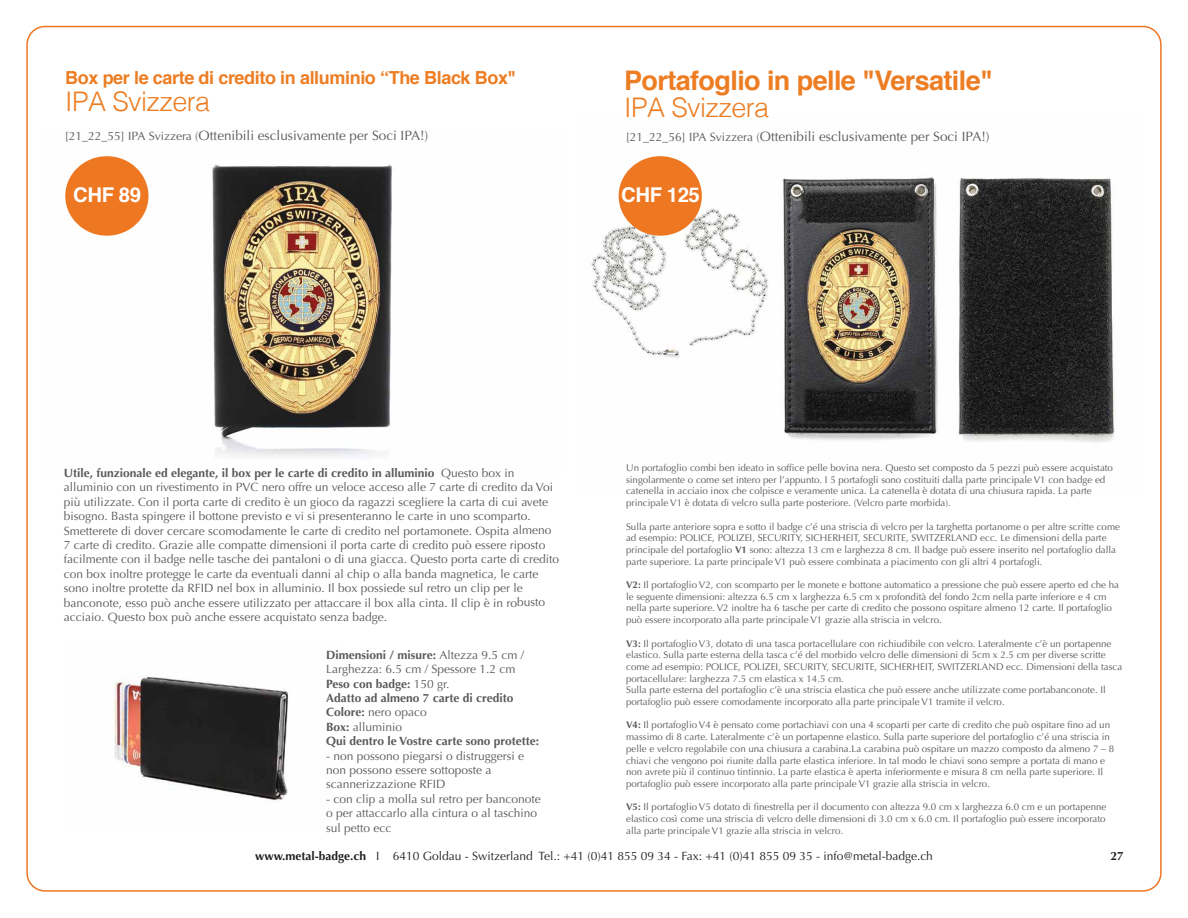
<style>
.page{position:relative;width:1188px;height:918px;background:#fff}
.page>*{position:absolute;margin:0;border:0;box-sizing:border-box;transform-origin:0 0}
.t1{font:700 27px "Helvetica";letter-spacing:-.02em;color:#ed7d23}
.t2{font:300 27px "Helvetica";letter-spacing:-.02em;color:#ed7d23}
.t3{font:700 20.4px "Helvetica";letter-spacing:-.02em;color:#fff}
.t4{font:700 18px "Helvetica";letter-spacing:-.02em;color:#ed7d23}
.t5{font:13.5px "Optima";color:#58595b}
.t6{font:12px/14.4px "Optima";color:#58595b}
.t7{font:700 12px/14.4px "Optima";color:#58595b}
.t8{font:12px "Optima";color:#231f20}
.t9{font:700 12px "Optima";color:#231f20}
.t10{font:9.75px/11.7px "Optima";color:#58595b}
.s1{font-size:12px}
.s2{font-weight:700}
.s3{font-weight:400}
</style>
<div class="page">
<img style="left:65px;top:156px;width:328px;height:300px">
<img style="left:114px;top:676px;width:174px;height:126px">
<div style="left:65px;top:156px;width:83px;height:80px;background:#e72;border-radius:50%"></div>
<img style="left:591px;top:156px;width:524px;height:287px">
<div style="left:619px;top:156px;width:83px;height:80px;background:#e72;border-radius:50%"></div>
<h3 class="t4" style="left:65px;top:63px;width:452px">Box per le carte di credito in alluminio “The Black Box"</h3>
<h1 class="t2" style="left:65px;top:78px;width:146px">IPA Svizzera</h1>
<h3 class="t5" style="left:65px;top:128px;width:365px"><span class="s1">[21_22_55] IPA Svizzera (</span>Ottenibili esclusivamente per Soci IPA!)</h3>
<h2 class="t3" style="left:73px;top:178px;width:69px">CHF 89</h2>
<h1 class="t1" style="left:624px;top:59px;width:370px">Portafoglio in pelle "Versatile"</h1>
<h1 class="t2" style="left:624px;top:85px;width:146px">IPA Svizzera</h1>
<h3 class="t5" style="left:626px;top:129px;width:365px"><span class="s1">[21_22_56] IPA Svizzera (</span>Ottenibili esclusivamente per Soci IPA!)</h3>
<h2 class="t3" style="left:621px;top:178px;width:80px">CHF 125</h2>
<p class="t6" style="left:64px;top:466px;width:497px"><span class="s2">Utile, funzionale ed elegante, il box per le carte di credito in alluminio</span> Questo box in alluminio con un rivestimento in PVC nero offre un veloce acceso alle 7 carte di credito da Voi più utilizzate. Con il porta carte di credito è un gioco da ragazzi scegliere la carta di cui avete bisogno. Basta spingere il bottone previsto e vi si presenteranno le carte in uno scomparto.<br>Smetterete di dover cercare scomodamente le carte di credito nel portamonete. Ospita almeno 7 carte di credito. Grazie alle compatte dimensioni il porta carte di credito può essere riposto facilmente con il badge nelle tasche dei pantaloni o di una giacca. Questo porta carte di credito con box inoltre protegge le carte da eventuali danni al chip o alla banda magnetica, le carte sono inoltre protette da RFID nel box in alluminio. Il box possiede sul retro un clip per le banconote, esso può anche essere utilizzato per attaccare il box alla cinta. Il clip è in robusto acciaio. Questo box può anche essere acquistato senza badge.</p>
<p class="t7" style="left:326px;top:648px;width:214px">Dimensioni / misure: <span class="s3">Altezza 9.5 cm /<br>Larghezza: 6.5 cm / Spessore 1.2 cm<br></span>Peso con badge: <span class="s3">150 gr.<br></span>Adatto ad almeno 7 carte di credito<br>Colore: <span class="s3">nero opaco<br></span>Box: <span class="s3">alluminio<br></span>Qui dentro le Vostre carte sono protette:</p>
<p class="t6" style="left:326px;top:749px;width:200px">- non possono piegarsi o distruggersi e non possono essere sottoposte a scannerizzazione RFID</p>
<p class="t6" style="left:326px;top:792px;width:216px">- con clip a molla sul retro per banconote o per attaccarlo alla cintura o al taschino sul petto ecc</p>
<p class="t10" style="left:626px;top:462px;width:488px">Un portafoglio combi ben ideato in soffice pelle bovina nera. Questo set composto da 5 pezzi può essere acquistato singolarmente o come set intero per l’appunto. I 5 portafogli sono costituiti dalla parte principale V1 con badge ed catenella in acciaio inox che colpisce e veramente unica. La catenella è dotata di una chiusura rapida. La parte principale V1 è dotata di velcro sulla parte posteriore. (Velcro parte morbida).</p>
<p class="t10" style="left:626px;top:521px;width:495px">Sulla parte anteriore sopra e sotto il badge c’é una striscia di velcro per la targhetta portanome o per altre scritte come ad esempio: POLICE, POLIZEI, SECURITY, SICHERHEIT, SECURITE, SWITZERLAND ecc. Le dimensioni della parte principale del portafoglio <span class="s2">V1</span> sono: altezza 13 cm e larghezza 8 cm. Il badge può essere inserito nel portafoglio dalla parte superiore. La parte principale V1 può essere combinata a piacimento con gli altri 4 portafogli.</p>
<p class="t10" style="left:626px;top:579px;width:494px"><span class="s2">V2:</span> Il portafoglio V2, con scomparto per le monete e bottone automatico a pressione che può essere aperto ed che ha le seguente dimensioni: altezza 6.5 cm x larghezza 6.5 cm x profondità del fondo 2cm nella parte inferiore e 4 cm nella parte superiore. V2 inoltre ha 6 tasche per carte di credito che possono ospitare almeno 12 carte. Il portafoglio può essere incorporato alla parte principale V1 grazie alla striscia in velcro.</p>
<p class="t10" style="left:626px;top:638px;width:498px"><span class="s2">V3:</span> Il portafoglio V3, dotato di una tasca portacellulare con richiudibile con velcro. Lateralmente c’è un portapenne elastico. Sulla parte esterna della tasca c’é del morbido velcro delle dimensioni di 5cm x 2.5 cm per diverse scritte come ad esempio: POLICE, POLIZEI, SECURITY, SECURITE, SICHERHEIT, SWITZERLAND ecc. Dimensioni della tasca portacellulare: larghezza 7.5 cm elastica x 14.5 cm.<br>Sulla parte esterna del portafoglio c’è una striscia elastica che può essere anche utilizzate come portabanconote. Il portafoglio può essere comodamente incorporato alla parte principale V1 tramite il velcro.</p>
<p class="t10" style="left:626px;top:719px;width:490px"><span class="s2">V4:</span> Il portafoglio V4 è pensato come portachiavi con una 4 scoparti per carte di credito che può ospitare fino ad un massimo di 8 carte. Lateralmente c’è un portapenne elastico. Sulla parte superiore del portafoglio c’é una striscia in pelle e velcro regolabile con una chiusura a carabina.La carabina può ospitare un mazzo composto da almeno 7 – 8 chiavi che vengono poi riunite dalla parte elastica inferiore. In tal modo le chiavi sono sempre a portata di mano e non avrete più il continuo tintinnio. La parte elastica è aperta inferiormente e misura 8 cm nella parte superiore. Il portafoglio può essere incorporato alla parte principale V1 grazie alla striscia in velcro.</p>
<p class="t10" style="left:626px;top:801px;width:482px;text-align:justify"><span class="s2">V5:</span> Il portafoglio V5 dotato di finestrella per il documento con altezza 9.0 cm x larghezza 6.0 cm e un portapenne elastico così come una striscia di velcro delle dimensioni di 3.0 cm x 6.0 cm. Il portafoglio può essere incorporato alla parte principale V1 grazie alla striscia in velcro.</p>
<p class="t8" style="left:255px;top:849px;width:679px"><span class="s2">www.metal-badge.ch</span> I 6410 Goldau - Switzerland Tel.: +41 (0)41 855 09 34 - Fax: +41 (0)41 855 09 35 - info@metal-badge.ch</p>
<p class="t9" style="left:1111px;top:849px;width:15px">27</p>
</div>
